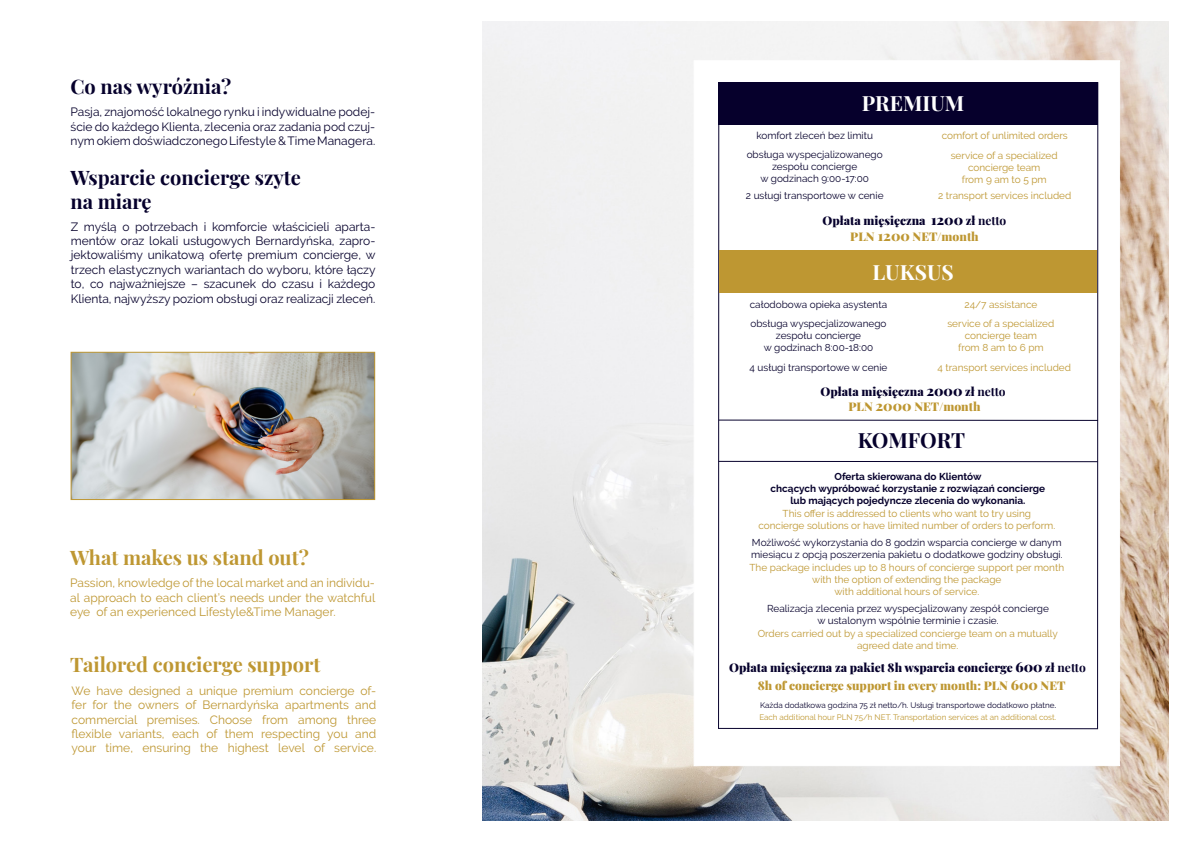
<style>
.page{position:relative;width:1191px;height:842px;background:#fff}
.page>*{position:absolute;margin:0;border:0;box-sizing:border-box;transform-origin:0 0}
.t1{font:700 21px "Playfair Display";color:#fff}
.t2{font:700 21px "Playfair Display";letter-spacing:-.01em;color:#06002c}
.t3{font:700 20px "Playfair Display";color:#be9732}
.t4{font:700 20px "Playfair Display";color:#06002c}
.t5{font:12px/14.4px "Raleway";color:#06002c;text-align:justify}
.t6{font:12px/14.4px "Raleway";color:#be9732;text-align:justify}
.t7{font:900 12px "Playfair Display";color:#06002c}
.t8{font:900 12px "Playfair Display";color:#be9732}
.t9{font:10px/12px "Raleway";color:#be9732;text-align:center}
.t10{font:10px/12px "Raleway";color:#06002c;text-align:center}
.t11{font:700 10px "Raleway";color:#06002c}
.t12{font:8px "Raleway";color:#be9732}
.t13{font:8px "Raleway";color:#06002c}
.s1{font-size:14px}
.s2{font-weight:700}
.s3{font-size:10px}
</style>
<div class="page">
<img style="left:482px;top:22px;width:686px;height:799px">
<img style="left:73px;top:354px;width:300px;height:144px">
<div style="left:71px;top:352px;width:304px;height:148px;border:1px solid #be9732"></div>
<div style="left:693px;top:60px;width:427px;height:706px;background:#fff"></div>
<svg style="left:719px;top:419px;width:380px;height:2px"></svg>
<svg style="left:719px;top:460px;width:378px;height:3px"></svg>
<svg style="left:718px;top:727px;width:380px;height:3px"></svg>
<hr style="left:1097px;top:82px;width:1px;height:647px;background:#06002c">
<div style="left:718px;top:82px;width:379px;height:43px;background:#06002c"></div>
<hr style="left:718px;top:82px;width:1px;height:646px;background:#06002c">
<div style="left:719px;top:250px;width:378px;height:43px;background:#be9732"></div>
<p class="t4" style="left:70px;top:71px;width:162px">Co nas wyróżnia?</p>
<p class="t5" style="left:70px;top:105px;width:306px">Pasja, znajomość lokalnego rynku i indywidualne podej&shy;ście do każdego Klienta, zlecenia oraz zadania pod czuj&shy;nym okiem doświadczonego Lifestyle &amp; Time Managera.</p>
<p class="t4" style="left:70px;top:162px;width:232px">Wsparcie concierge szyte</p>
<p class="t4" style="left:70px;top:186px;width:83px">na miarę</p>
<p class="t5" style="left:71px;top:219px;width:306px">Z myślą o potrzebach i komforcie właścicieli aparta&shy;mentów oraz lokali usługowych Bernardyńska, zapro&shy;jektowaliśmy unikatową ofertę premium concierge, w trzech elastycznych wariantach do wyboru, które łączy to, co najważniejsze – szacunek do czasu i każdego Klienta, najwyższy poziom obsługi oraz realizacji zleceń.</p>
<p class="t3" style="left:70px;top:542px;width:240px">What makes us stand out?</p>
<p class="t6" style="left:70px;top:576px;width:307px">Passion, knowledge of the local market and an individu&shy;al approach to each client’s needs under the watchful eye of an experienced Lifestyle&amp;Time Manager.</p>
<p class="t3" style="left:70px;top:648px;width:252px">Tailored concierge support</p>
<p class="t6" style="left:72px;top:683px;width:306px">We have designed a unique premium concierge of&shy;fer for the owners of Bernardyńska apartments and commercial premises. Choose from among three flexible variants, each of them respecting you and your time, ensuring the highest level of service.</p>
<p class="t1" style="left:862px;top:87px;width:104px">PREMIUM</p>
<p class="t10" style="left:756px;top:130px;width:118px">komfort zleceń bez limitu</p>
<p class="t9" style="left:941px;top:130px;width:128px">comfort of unlimited orders</p>
<p class="t10" style="left:746px;top:149px;width:138px">obsługa wyspecjalizowanego zespołu concierge</p>
<p class="t10" style="left:760px;top:173px;width:110px">w godzinach 9:00-17:00</p>
<p class="t9" style="left:950px;top:149px;width:108px">service of a specialized</p>
<p class="t9" style="left:968px;top:161px;width:74px">concierge team</p>
<p class="t9" style="left:961px;top:173px;width:86px">from 9 am to 5 pm</p>
<p class="t10" style="left:746px;top:190px;width:139px">2 usługi transportowe w cenie</p>
<p class="t9" style="left:938px;top:190px;width:135px">2 transport services included</p>
<p class="t7" style="left:822px;top:211px;width:185px">Opłata mięsięczna <span class="s1">1200</span> zł <span class="s2">netto</span></p>
<p class="t8" style="left:850px;top:227px;width:130px">PLN <span class="s1">1200</span> NET/month</p>
<p class="t1" style="left:872px;top:255px;width:83px">LUKSUS</p>
<p class="t10" style="left:750px;top:299px;width:139px">całodobowa opieka asystenta</p>
<p class="t9" style="left:964px;top:299px;width:74px">24/7 assistance</p>
<p class="t10" style="left:750px;top:317px;width:138px">obsługa wyspecjalizowanego zespołu concierge</p>
<p class="t10" style="left:764px;top:341px;width:111px">w godzinach 8:00-18:00</p>
<p class="t9" style="left:947px;top:317px;width:108px">service of a specialized concierge team</p>
<p class="t9" style="left:958px;top:341px;width:87px">from 8 am to 6 pm</p>
<p class="t10" style="left:749px;top:362px;width:139px">4 usługi transportowe w cenie</p>
<p class="t9" style="left:937px;top:362px;width:135px">4 transport services included</p>
<p class="t7" style="left:820px;top:382px;width:187px">Opłata mięsięczna <span class="s1">2000</span> zł <span class="s2">netto</span></p>
<p class="t8" style="left:848px;top:397px;width:133px">PLN <span class="s1">2000</span> NET/month</p>
<p class="t2" style="left:857px;top:424px;width:109px">KOMFORT</p>
<p class="t11" style="left:834px;top:471px;width:148px">Oferta skierowana do Klientów</p>
<p class="t11" style="left:770px;top:483px;width:276px">chcących wypróbować korzystanie z rozwiązań concierge</p>
<p class="t11" style="left:790px;top:495px;width:236px">lub mających pojedyncze zlecenia do wykonania.</p>
<p class="t9" style="left:782px;top:508px;width:250px">This offer is addressed to clients who want to try using</p>
<p class="t9" style="left:758px;top:520px;width:298px">concierge solutions or have limited number of orders to perform.</p>
<p class="t10" style="left:751px;top:536px;width:313px;text-align:left">Możliwość wykorzystania do 8 godzin wsparcia concierge w danym miesiącu z opcją poszerzenia pakietu o dodatkowe godziny obsługi.</p>
<p class="t9" style="left:749px;top:562px;width:316px">The package includes up to 8 hours of concierge support per month with the option of extending the package</p>
<p class="t9" style="left:834px;top:586px;width:146px">with additional hours of service.</p>
<p class="t10" style="left:767px;top:602px;width:283px">Realizacja zlecenia przez wyspecjalizowany zespół concierge</p>
<p class="t10" style="left:817px;top:614px;width:183px">w ustalonym wspólnie terminie i czasie.</p>
<p class="t9" style="left:757px;top:627px;width:302px">Orders carried out by a specialized concierge team on a mutually agreed date and time.</p>
<p class="t7" style="left:729px;top:658px;width:358px">Opłata mięsięczna za pakiet 8h wsparcia concierge <span class="s1">600</span> zł <span class="s2">netto</span></p>
<p class="t13" style="left:760px;top:700px;width:298px">Każda dodatkowa godzina 75 zł netto/h. Usługi transportowe dodatkowo płatne<span class="s3">.</span></p>
<p class="t12" style="left:759px;top:712px;width:298px">Each additional hour PLN 75/h NET. Transportation services at an additional cost.</p>
<p class="t8" style="left:758px;top:676px;width:309px">8h of concierge support in every month: PLN <span class="s1">600</span> NET</p>
</div>
